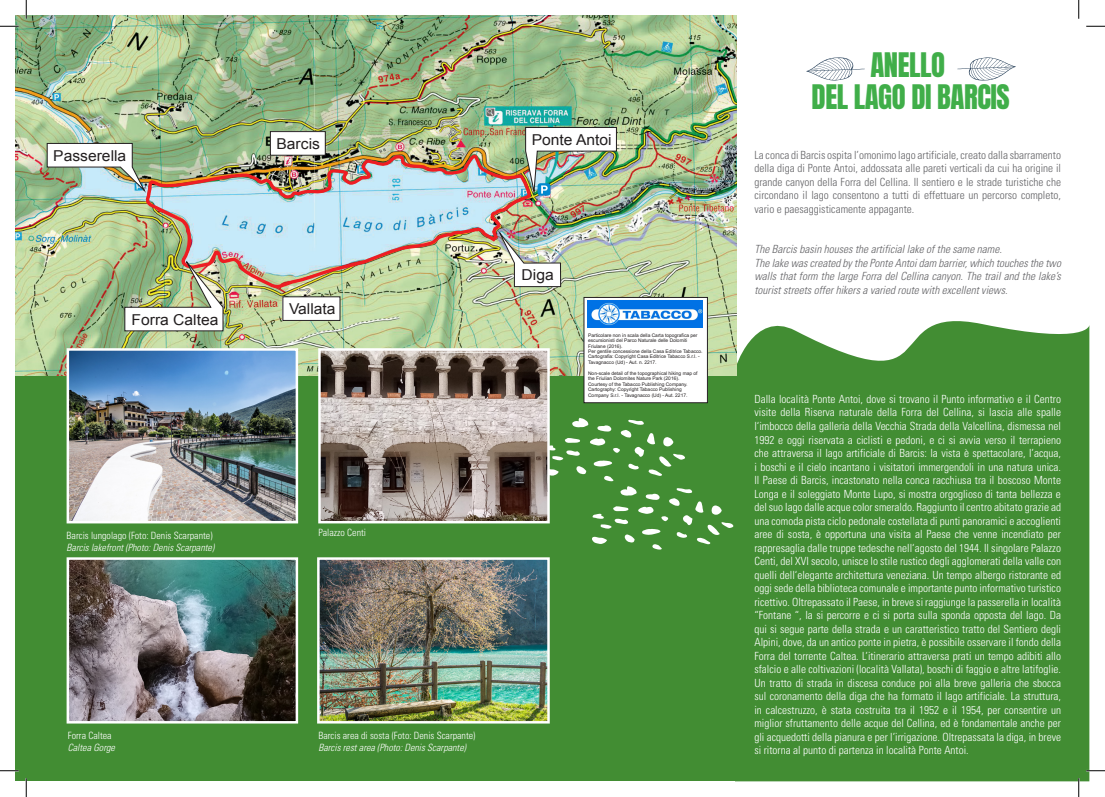
<style>
.page{position:relative;width:1105px;height:797px;background:#fff}
.page>*{position:absolute;margin:0;border:0;box-sizing:border-box;transform-origin:0 0}
.t1{font:28.75px "Anton";letter-spacing:-.015em;color:#40ae49}
.t2{font:15px "Arial";color:#231f20;scale:1.04 1}
.t3{font:300 condensed 11.25px/13.5px "Univers";color:#fff;text-align:justify}
.t4{font:300 condensed 11.25px/13.5px "Univers";color:#636366;text-align:justify}
.t5{font:italic 300 condensed 11.25px/13.5px "Univers";color:#636366;text-align:justify}
.t6{font:300 condensed 10px "Univers";color:#fff}
.t7{font:italic 300 condensed 10px "Univers";color:#fff}
.t8{font:4.88px/5.5px "Arial";color:#231f20}
</style>
<div class="page">
<div style="left:16px;top:349px;width:721px;height:432px;background:#428d33"></div>
<svg style="left:542px;top:418px;width:192px;height:131px"></svg>
<div style="left:735px;top:321px;width:354px;height:460px;background:#428d33"></div>
<svg style="left:806px;top:57px;width:59px;height:24px"></svg>
<svg style="left:957px;top:57px;width:59px;height:23px"></svg>
<img style="left:16px;top:16px;width:721px;height:359px">
<img style="left:144px;top:142px;width:390px;height:147px">
<div style="left:270px;top:132px;width:55px;height:23px;background:#fff"></div>
<div style="left:270px;top:131px;width:56px;height:24px;border:1px solid #231f20"></div>
<img style="left:46px;top:143px;width:101px;height:51px">
<img style="left:497px;top:228px;width:64px;height:59px">
<img style="left:124px;top:255px;width:100px;height:76px">
<div style="left:283px;top:297px;width:57px;height:23px;background:#fff"></div>
<div style="left:283px;top:296px;width:57px;height:25px;border:1px solid #231f20"></div>
<img style="left:525px;top:127px;width:92px;height:69px">
<img style="left:321px;top:351px;width:226px;height:169px">
<div style="left:318px;top:348px;width:232px;height:175px;border:2px solid #fff"></div>
<img style="left:320px;top:560px;width:227px;height:160px">
<div style="left:317px;top:557px;width:233px;height:166px;border:2px solid #fff"></div>
<img style="left:70px;top:560px;width:225px;height:160px">
<div style="left:67px;top:557px;width:231px;height:166px;border:2px solid #fff"></div>
<img style="left:70px;top:351px;width:225px;height:169px">
<div style="left:67px;top:348px;width:231px;height:175px;border:2px solid #fff"></div>
<div style="left:584px;top:297px;width:123px;height:106px;background:#fff"></div>
<div style="left:584px;top:297px;width:124px;height:106px;border:1px solid #231f20"></div>
<img style="left:587px;top:300px;width:115px;height:28px">
<svg style="left:0;top:25px;width:19px;height:2px"></svg>
<svg style="left:1086px;top:25px;width:19px;height:2px"></svg>
<svg style="left:0;top:770px;width:19px;height:1px"></svg>
<svg style="left:1086px;top:770px;width:19px;height:1px"></svg>
<svg style="left:25px;top:0;width:2px;height:19px"></svg>
<svg style="left:25px;top:778px;width:2px;height:19px"></svg>
<svg style="left:1078px;top:0;width:1px;height:19px"></svg>
<svg style="left:1078px;top:778px;width:1px;height:19px"></svg>
<p class="t1" style="left:870px;top:50px;width:76px">ANELLO</p>
<p class="t1" style="left:812px;top:82px;width:200px">DEL LAGO DI BARCIS</p>
<p class="t2" style="left:53px;top:145px;width:72px">Passerella</p>
<p class="t2" style="left:276px;top:134px;width:43px">Barcis</p>
<p class="t2" style="left:532px;top:130px;width:78px">Ponte Antoi</p>
<p class="t2" style="left:522px;top:265px;width:32px">Diga</p>
<p class="t4" style="left:754px;top:148px;width:308px">La conca di Barcis ospita l’omonimo lago artificiale, creato dalla sbarramento della diga di Ponte Antoi, addossata alle pareti verticali da cui ha origine il grande canyon della Forra del Cellina. Il sentiero e le strade turistiche che circondano il lago consentono a tutti di effettuare un percorso completo, vario e paesaggisticamente appagante.</p>
<p class="t5" style="left:754px;top:242px;width:249px">The Barcis basin houses the artificial lake of the same name.</p>
<p class="t5" style="left:754px;top:256px;width:308px">The lake was created by the Ponte Antoi dam barrier, which touches the two walls that form the large Forra del Cellina canyon. The trail and the lake’s tourist streets offer hikers a varied route with excellent views.</p>
<p class="t2" style="left:132px;top:310px;width:85px">Forra Caltea</p>
<p class="t2" style="left:289px;top:299px;width:46px">Vallata</p>
<p class="t6" style="left:67px;top:529px;width:148px">Barcis lungolago (Foto: Denis Scarpante)</p>
<p class="t7" style="left:67px;top:541px;width:149px">Barcis lakefront (Photo: Denis Scarpante)</p>
<p class="t6" style="left:68px;top:729px;width:45px">Forra Caltea</p>
<p class="t7" style="left:68px;top:741px;width:49px">Caltea Gorge</p>
<p class="t6" style="left:318px;top:526px;width:49px">Palazzo Centi</p>
<p class="t6" style="left:318px;top:729px;width:159px">Barcis area di sosta (Foto: Denis Scarpante)</p>
<p class="t7" style="left:318px;top:741px;width:149px">Barcis rest area (Photo: Denis Scarpante)</p>
<p class="t8" style="left:588px;top:332px;width:116px">Particolare non in scala della Carta topografica per escursionisti del Parco Naturale delle Dolomiti Friulane (2016).<br>Per gentile concessione della Casa Editrice Tabacco.<br>Cartografia: Copyright Casa Editrice Tabacco S.r.l. - Tavagnacco (Ud) - Aut. n. 2217.</p>
<p class="t8" style="left:588px;top:370px;width:111px">Non-scale detail of the topographical hiking map of the Friulian Dolomites Nature Park (2016).<br>Courtesy of the Tabacco Publishing Company.<br>Cartography: Copyright Tabacco Publishing Company S.r.l. - Tavagnacco (Ud) - Aut. 2217.</p>
<p class="t3" style="left:754px;top:392px;width:308px">Dalla località Ponte Antoi, dove si trovano il Punto informativo e il Centro visite della Riserva naturale della Forra del Cellina, si lascia alle spalle l‘imbocco della galleria della Vecchia Strada della Valcellina, dismessa nel 1992 e oggi riservata a ciclisti e pedoni, e ci si avvia verso il terrapieno che attraversa il lago artificiale di Barcis: la vista è spettacolare, l’acqua, i boschi e il cielo incantano i visitatori immergendoli in una natura unica.<br>Il Paese di Barcis, incastonato nella conca racchiusa tra il boscoso Monte Longa e il soleggiato Monte Lupo, si mostra orgoglioso di tanta bellezza e del suo lago dalle acque color smeraldo. Raggiunto il centro abitato grazie ad una comoda pista ciclo pedonale costellata di punti panoramici e accoglienti aree di sosta, è opportuna una visita al Paese che venne incendiato per rappresaglia dalle truppe tedesche nell‘agosto del 1944. Il singolare Palazzo Centi, del XVI secolo, unisce lo stile rustico degli agglomerati della valle con quelli dell‘elegante architettura veneziana. Un tempo albergo ristorante ed oggi sede della biblioteca comunale e importante punto informativo turistico ricettivo. Oltrepassato il Paese, in breve si raggiunge la passerella in località “Fontane “, la si percorre e ci si porta sulla sponda opposta del lago. Da qui si segue parte della strada e un caratteristico tratto del Sentiero degli Alpini, dove, da un antico ponte in pietra, è possibile osservare il fondo della Forra del torrente Caltea. L’itinerario attraversa prati un tempo adibiti allo sfalcio e alle coltivazioni (località Vallata), boschi di faggio e altre latifoglie.<br>Un tratto di strada in discesa conduce poi alla breve galleria che sbocca sul coronamento della diga che ha formato il lago artificiale. La struttura, in calcestruzzo, è stata costruita tra il 1952 e il 1954, per consentire un miglior sfruttamento delle acque del Cellina, ed è fondamentale anche per gli acquedotti della pianura e per l’irrigazione. Oltrepassata la diga, in breve si ritorna al punto di partenza in località Ponte Antoi.</p>
</div>
